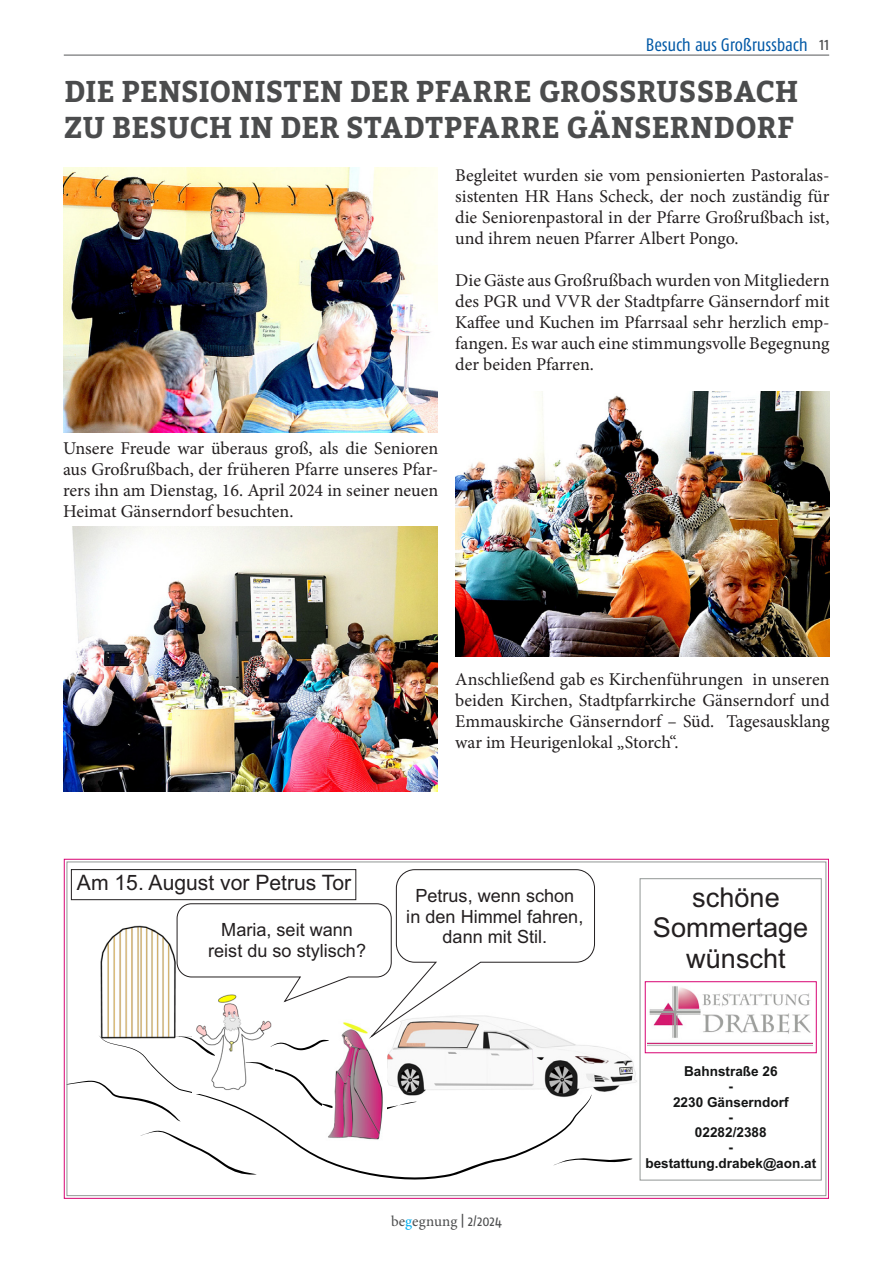
<style>
.page{position:relative;width:893px;height:1263px;background:#fff}
.page>*{position:absolute;margin:0;border:0;box-sizing:border-box;transform-origin:0 0}
.Hauptüberschrift{font:700 30px/36px "Bitter";letter-spacing:.005em;color:#4b4c4d}
.t1{font:27.3px/30.6px "Arial";color:#231f20;text-align:center}
.t2{font:21.3px "Arial";color:#231f20}
.t3{font:18.3px/20.4px "Arial";color:#231f20;text-align:center}
.Lesetext{font:18px/21px "Minion Pro";color:#231f20;text-align:justify}
.t4{font:18px "Fago Co";letter-spacing:-.015em;color:#0158a6}
.t5{font:15px "Minion Pro";letter-spacing:.005em;color:#4b4c4d}
.t6{font:700 13.65px/15.3px "Arial";color:#141515;text-align:center}
.s1{color:#4b4c4d}
.s2{color:#00aeef}
.s3{font-family:"Fago Co"}
</style>
<div class="page">
<hr style="left:64px;top:55px;width:765px;height:1px;background:#57585a">
<img style="left:595px;top:1008px;width:57px;height:92px">
<svg style="left:155px;top:1123px;width:417px;height:57px"></svg>
<img style="left:322px;top:1123px;width:64px;height:18px">
<svg style="left:140px;top:1131px;width:125px;height:43px"></svg>
<svg style="left:549px;top:1156px;width:84px;height:11px"></svg>
<div style="left:640px;top:878px;width:181px;height:302px;border:1px solid #929795"></div>
<img style="left:647px;top:986px;width:165px;height:64px">
<svg style="left:63px;top:869px;width:532px;height:254px"></svg>
<div style="left:645px;top:981px;width:171px;height:72px;border:1px solid #d80373"></div>
<img style="left:63px;top:168px;width:374px;height:265px">
<img style="left:455px;top:391px;width:374px;height:265px">
<img style="left:63px;top:526px;width:374px;height:265px">
<p class="t4" style="left:646px;top:35px;width:185px">Besuch aus Großrussbach <span class="s1">11</span></p>
<p class="Hauptüberschrift" style="left:64px;top:74px;width:736px">DIE PENSIONISTEN DER PFARRE GROSSRUSSBACH<br>ZU BESUCH IN DER STADTPFARRE GÄNSERNDORF</p>
<p class="Lesetext" style="left:455px;top:165px;width:376px">Begleitet wurden sie vom pensionierten Pastoralas&shy;sistenten HR Hans Scheck, der noch zuständig für die Seniorenpastoral in der Pfarre Großrußbach ist, und ihrem neuen Pfarrer Albert Pongo.</p>
<p class="Lesetext" style="left:455px;top:270px;width:376px">Die Gäste aus Großrußbach wurden von Mitgliedern des PGR und VVR der Stadtpfarre Gänserndorf mit Kaffee und Kuchen im Pfarrsaal sehr herzlich emp&shy;fangen. Es war auch eine stimmungsvolle Begegnung der beiden Pfarren.</p>
<p class="Lesetext" style="left:63px;top:438px;width:377px">Unsere Freude war überaus groß, als die Senioren aus Großrußbach, der früheren Pfarre unseres Pfar&shy;rers ihn am Dienstag, 16. April 2024 in seiner neuen Heimat Gänserndorf besuchten.</p>
<p class="Lesetext" style="left:455px;top:669px;width:376px">Anschließend gab es Kirchenführungen in unseren beiden Kirchen, Stadtpfarrkirche Gänserndorf und Emmauskirche Gänserndorf – Süd. Tagesausklang war im Heurigenlokal „Storch“.</p>
<p class="t2" style="left:77px;top:867px;width:276px">Am 15. August vor Petrus Tor</p>
<p class="t3" style="left:208px;top:919px;width:159px">Maria, seit wann reist du so stylisch?</p>
<p class="t3" style="left:406px;top:885px;width:179px">Petrus, wenn schon in den Himmel fahren, dann mit Stil.</p>
<p class="t5" style="left:391px;top:1211px;width:112px">be<span class="s2">g</span>egnung <span class="s3">| 2/2024</span></p>
<p class="t1" style="left:653px;top:882px;width:157px">schöne<br>Sommertage wünscht</p>
<p class="t6" style="left:645px;top:1064px;width:172px">Bahnstraße 26<br>-<br>2230 Gänserndorf<br>-<br>02282/2388<br>- bestattung.drabek@aon.at</p>
</div>
